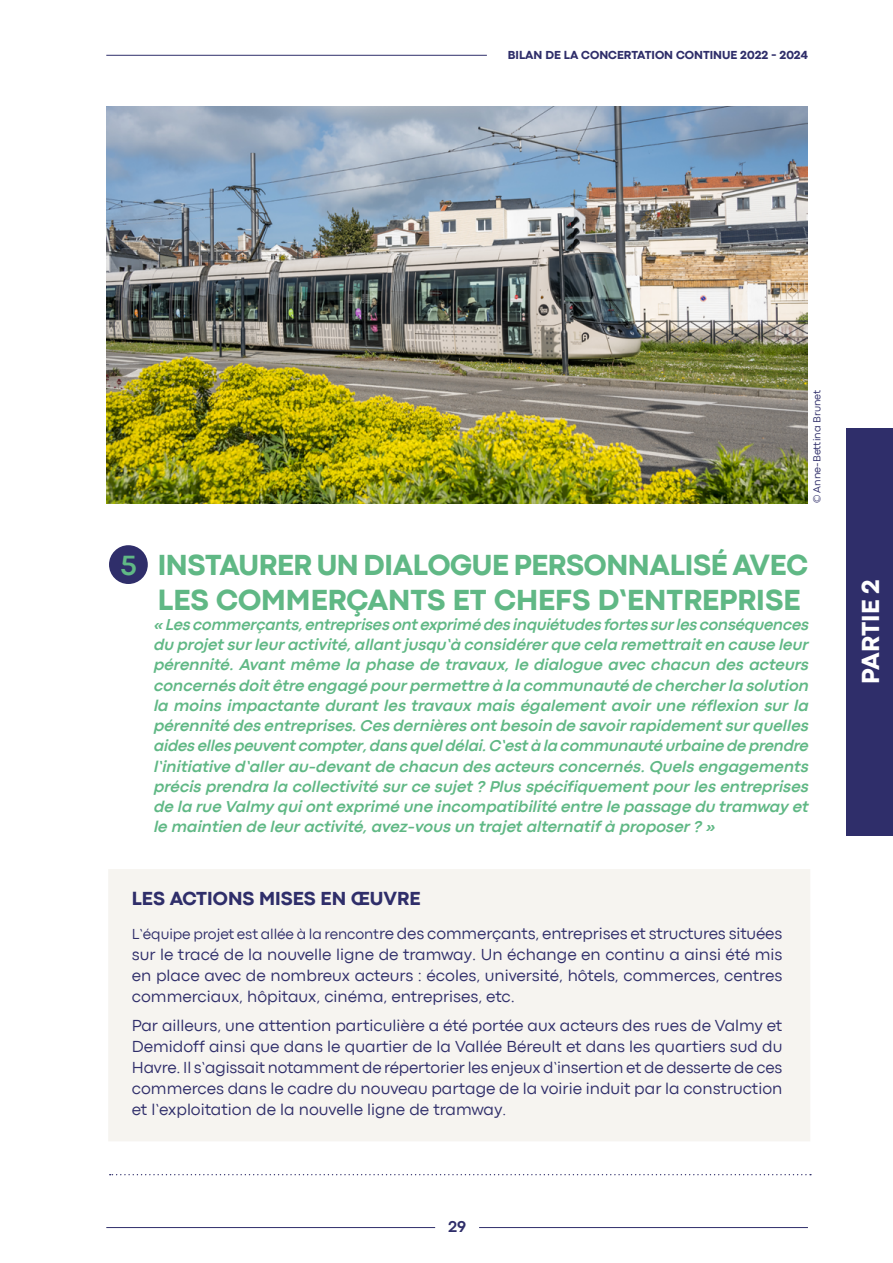
<style>
.page{position:relative;width:893px;height:1263px;background:#fff}
.page>*{position:absolute;margin:0;border:0;box-sizing:border-box;transform-origin:0 0}
.t1{font:800 30px/34.5px "Codec Pro";letter-spacing:-.01em;color:#60b885;text-align:right}
.t2{font:800 25.5px "Codec Pro";color:#fff}
.t3{font:800 19.5px "Codec Pro";color:#2f2e6a}
.t4{font:italic 700 16.5px/20.2px "Codec Pro";color:#60b885;text-align:justify}
.t5{font:16.5px/21px "Codec Pro News";color:#2f2e6a;text-align:justify}
.t6{font:700 16.5px "Codec Pro";color:#2f2e6a}
.t7{font:800 12px "Codec Pro";color:#2f2e6a}
.t8{font:10.5px "Codec Pro News";color:#2f2e6a}
.s1{font-weight:700;font-size:29.4px}
.s2{font-size:15px}
</style>
<div class="page">
<hr style="left:106px;top:1227px;width:329px;height:1px;background:#2f2e6a">
<hr style="left:479px;top:1227px;width:329px;height:1px;background:#2f2e6a">
<hr style="left:106px;top:55px;width:381px;height:1px;background:#2f2e6a">
<div style="left:846px;top:428px;width:47px;height:407px;background:#2f2e6a"></div>
<div style="left:108px;top:869px;width:702px;height:272px;background:#f6f4f0"></div>
<div style="left:109px;top:545px;width:39px;height:39px;background:#2f2e6a;border-radius:50%"></div>
<svg style="left:110px;top:1174px;width:701px;height:1px"></svg>
<img style="left:106px;top:106px;width:702px;height:398px">
<p class="t7" style="left:508px;top:48px;width:302px">BILAN DE LA CONCERTATION CONTINUE 2022 - 2024</p>
<p class="t8" style="left:811px;top:503px;width:115px;rotate:-90deg">© Anne-Bettina Brunet</p>
<h1 class="t1" style="left:120px;top:547px;width:690px"><span class="s1">5</span> INSTAURER UN DIALOGUE PERSONNALISÉ AVEC<br>LES COMMERÇANTS ET CHEFS D’ENTREPRISE</h1>
<p class="t4" style="left:153px;top:614px;width:662px">« Lescommerçants,entreprisesontexprimédesinquiétudesfortessurlesconséquences duprojetsurleuractivité,allantjusqu’àconsidérerquecelaremettraitencauseleur pérennité.Avantmêmelaphasedetravaux,ledialogueavecchacundesacteurs concernésdoitêtreengagépourpermettreàlacommunautédechercherlasolution lamoinsimpactantedurantlestravauxmaiségalementavoiruneréflexionsurla pérennitédesentreprises.Cesdernièresontbesoindesavoirrapidementsurquelles aidesellespeuventcompter,dansqueldélai.C’estàlacommunautéurbainedeprendre l’initiatived’allerau-devantdechacundesacteursconcernés.Quelsengagements précisprendralacollectivitésurcesujet?Plusspécifiquementpourlesentreprises delarueValmyquiontexpriméuneincompatibilitéentrelepassagedutramwayet lemaintiendeleuractivité,avez-vousuntrajetalternatifàproposer? »</p>
<p class="t3" style="left:132px;top:887px;width:290px">LES ACTIONS MISES EN ŒUVRE</p>
<p class="t5" style="left:132px;top:922px;width:652px"><span class="s2">L’équipe projet est allée à la rencont</span>re des commerçants, entreprises et structures situées sur le tracé de la nouvelle ligne de tramway. Un échange en continu a ainsi été mis en place avec de nombreux acteurs : écoles, université, hôtels, commerces, centres commerciaux, hôpitaux, cinéma, entreprises, etc.</p>
<p class="t5" style="left:132px;top:1015px;width:652px">Par ailleurs, une attention particulière a été portée aux acteurs des rues de Valmy et Demidoff ainsi que dans le quartier de la Vallée Béreult et dans les quartiers sud du Havre. Il s’agissait notamment de répertorier les enjeux d’insertion et de desserte de ces commerces dans le cadre du nouveau partage de la voirie induit par la construction et l’exploitation de la nouvelle ligne de tramway<span class="s2">.</span></p>
<p class="t6" style="left:448px;top:1216px;width:20px">29</p>
<h2 class="t2" style="left:856px;top:684px;width:106px;rotate:-90deg">PARTIE 2</h2>
</div>
